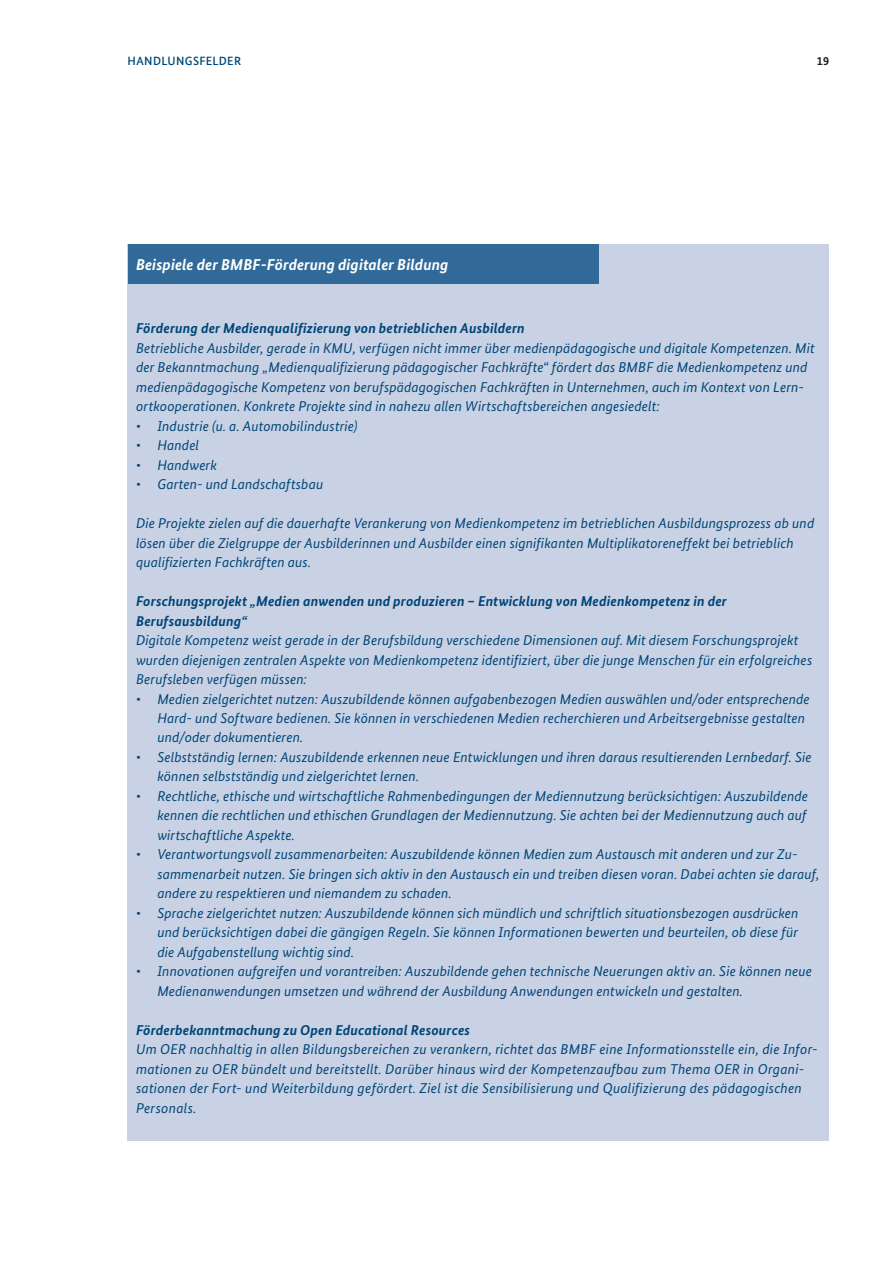
<style>
.page{position:relative;width:893px;height:1263px;background:#fff}
.page>*{position:absolute;margin:0;border:0;box-sizing:border-box;transform-origin:0 0}
.t1{font:italic 700 15.75px "Bundes Sans";letter-spacing:.005em;color:#fff}
.t2{font:italic 14.25px/19.5px "Bundes Sans";letter-spacing:.01em;color:#004578}
.t3{font:italic 700 14.25px/19.5px "Bundes Sans";letter-spacing:.01em;color:#004578}
.t4{font:500 12px "Bundes Sans";letter-spacing:.03em;color:#004578}
.t5{font:700 12px "Bundes Sans";color:#231f20}
</style>
<div class="page">
<div style="left:128px;top:244px;width:701px;height:897px;background:#c8d2e4"></div>
<div style="left:128px;top:244px;width:470px;height:39px;background:#316a99"></div>
<p class="t4" style="left:128px;top:53px;width:115px">HANDLUNGSFELDER</p>
<p class="t5" style="left:817px;top:53px;width:14px">19</p>
<p class="t1" style="left:136px;top:255px;width:314px">Beispiele der BMBF-Förderung digitaler Bildung</p>
<p class="t3" style="left:136px;top:318px;width:390px">Förderung der Medienqualifizierung von betrieblichen Ausbildern</p>
<p class="t2" style="left:136px;top:338px;width:680px">Betriebliche Ausbilder, gerade in KMU, verfügen nicht immer über medienpädagogische und digitale Kompetenzen. Mit der Bekanntmachung „Medienqualifizierung pädagogischer Fachkräfte“ fördert das BMBF die Medienkompetenz und medienpädagogische Kompetenz von berufspädagogischen Fachkräften in Unternehmen, auch im Kontext von Lern&shy;ortkooperationen. Konkrete Projekte sind in nahezu allen Wirtschaftsbereichen angesiedelt:</p>
<p class="t2" style="left:136px;top:416px;width:223px">• Industrie (u. a. Automobilindustrie)</p>
<p class="t2" style="left:136px;top:435px;width:65px">• Handel</p>
<p class="t2" style="left:136px;top:455px;width:82px">• Handwerk</p>
<p class="t2" style="left:136px;top:474px;width:189px">• Garten- und Landschaftsbau</p>
<p class="t2" style="left:136px;top:513px;width:680px">Die Projekte zielen auf die dauerhafte Verankerung von Medienkompetenz im betrieblichen Ausbildungsprozess ab und lösen über die Zielgruppe der Ausbilderinnen und Ausbilder einen signifikanten Multiplikatoreneffekt bei betrieblich qualifizierten Fachkräften aus.</p>
<p class="t3" style="left:136px;top:591px;width:592px">Forschungsprojekt „Medien anwenden und produzieren – Entwicklung von Medienkompetenz in der<br>Berufsausbildung“</p>
<p class="t2" style="left:136px;top:630px;width:678px">Digitale Kompetenz weist gerade in der Berufsbildung verschiedene Dimensionen auf. Mit diesem Forschungsprojekt wurden diejenigen zentralen Aspekte von Medienkompetenz identifiziert, über die junge Menschen für ein erfolgreiches<br>Berufsleben verfügen müssen:</p>
<p class="t2" style="left:157px;top:689px;width:654px;text-indent:-21px">• Medien zielgerichtet nutzen: Auszubildende können aufgabenbezogen Medien auswählen und/oder entsprechende<br>Hard- und Software bedienen. Sie können in verschiedenen Medien recherchieren und Arbeitsergebnisse gestalten und/oder dokumentieren.</p>
<p class="t2" style="left:157px;top:747px;width:656px;text-indent:-21px">• Selbstständig lernen: Auszubildende erkennen neue Entwicklungen und ihren daraus resultierenden Lernbedarf. Sie können selbstständig und zielgerichtet lernen.</p>
<p class="t2" style="left:157px;top:786px;width:652px;text-align:justify;text-indent:-21px">• Rechtliche, ethische und wirtschaftliche Rahmenbedingungen der Mediennutzung berücksichtigen: Auszubildende kennen die rechtlichen und ethischen Grundlagen der Mediennutzung. Sie achten bei der Mediennutzung auch auf wirtschaftliche Aspekte.</p>
<p class="t2" style="left:157px;top:845px;width:663px;text-indent:-21px">• Verantwortungsvoll zusammenarbeiten: Auszubildende können Medien zum Austausch mit anderen und zur Zu&shy;sammenarbeit nutzen. Sie bringen sich aktiv in den Austausch ein und treiben diesen voran. Dabei achten sie darauf, andere zu respektieren und niemandem zu schaden.</p>
<p class="t2" style="left:157px;top:903px;width:643px;text-align:justify;text-indent:-21px">• Sprache zielgerichtet nutzen: Auszubildende können sich mündlich und schriftlich situationsbezogen ausdrücken und berücksichtigen dabei die gängigen Regeln. Sie können Informationen bewerten und beurteilen, ob diese für die Aufgabenstellung wichtig sind.</p>
<p class="t2" style="left:157px;top:962px;width:656px;text-indent:-21px">• Innovationen aufgreifen und vorantreiben: Auszubildende gehen technische Neuerungen aktiv an. Sie können neue<br>Medienanwendungen umsetzen und während der Ausbildung Anwendungen entwickeln und gestalten.</p>
<p class="t3" style="left:136px;top:1020px;width:335px">Förderbekanntmachung zu Open Educational Resources</p>
<p class="t2" style="left:136px;top:1040px;width:683px">Um OER nachhaltig in allen Bildungsbereichen zu verankern, richtet das BMBF eine Informationsstelle ein, die Infor&shy;mationen zu OER bündelt und bereitstellt. Darüber hinaus wird der Kompetenzaufbau zum Thema OER in Organi&shy;sationen der Fort- und Weiterbildung gefördert. Ziel ist die Sensibilisierung und Qualifizierung des pädagogischen Personals.</p>
</div>
